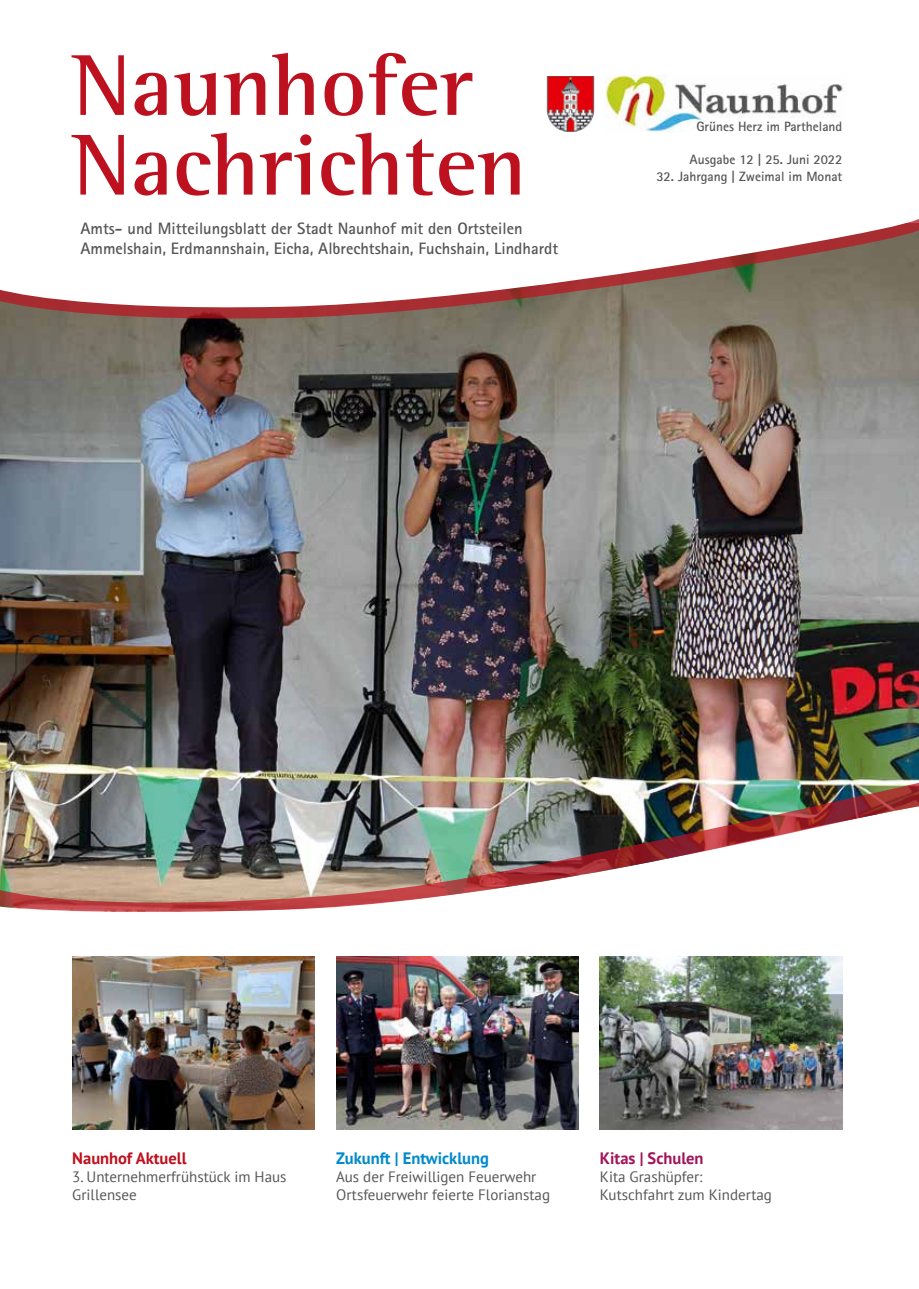
<style>
.page{position:relative;width:919px;height:1289px;background:#fff}
.page>*{position:absolute;margin:0;border:0;box-sizing:border-box;transform-origin:0 0}
.t1{font:700 88.5px/79.7px "Rotis Semi Serif Std";letter-spacing:.005em;color:#be111f}
.t2{font:700 16.5px/19.8px "Rotis Sans Serif Std";color:#565655}
.t3{font:700 16.5px "PT Sans";color:#008acb}
.t4{font:700 16.5px "PT Sans";color:#be111f}
.t5{font:700 16.5px "PT Sans";color:#a2165b}
.t6{font:15px/18px "PT Sans";color:#565655}
.t7{font:700 13.5px "Rotis Sans Serif Std";color:#565655}
</style>
<div class="page">
<img style="left:0;top:320px;width:918px;height:462px">
<svg style="left:0;top:311px;width:918px;height:9px;background:#84655a"></svg>
<svg style="left:0;top:76px;width:918px;height:235px"></svg>
<img style="left:546px;top:76px;width:48px;height:55px">
<img style="left:605px;top:74px;width:240px;height:60px">
<img style="left:0;top:782px;width:918px;height:130px">
<img style="left:72px;top:956px;width:243px;height:173px">
<img style="left:336px;top:956px;width:242px;height:173px">
<img style="left:600px;top:956px;width:242px;height:173px">
<h1 class="t1" style="left:72px;top:45px;width:455px">Naunhofer<br>Nachrichten</h1>
<p class="t2" style="left:80px;top:219px;width:479px">Amts- und Mitteilungsblatt der Stadt Naunhof mit den Ortsteilen<br>Ammelshain, Erdmannshain, Eicha, Albrechtshain, Fuchshain, Lindhardt</p>
<p class="t7" style="left:696px;top:118px;width:147px">Grünes Herz im Partheland</p>
<p class="t7" style="left:689px;top:151px;width:154px">Ausgabe 12 | 25. Juni 2022</p>
<p class="t7" style="left:656px;top:168px;width:187px">32. Jahrgang | Zweimal im Monat</p>
<p class="t4" style="left:72px;top:1147px;width:116px">Naunhof Aktuell</p>
<p class="t6" style="left:72px;top:1167px;width:216px">3. Unternehmerfrühstück im Haus<br>Grillensee</p>
<p class="t3" style="left:336px;top:1147px;width:154px">Zukunft | Entwicklung</p>
<p class="t6" style="left:336px;top:1167px;width:215px">Aus der Freiwilligen Feuerwehr<br>Ortsfeuerwehr feierte Florianstag</p>
<p class="t5" style="left:600px;top:1147px;width:105px">Kitas | Schulen</p>
<p class="t6" style="left:600px;top:1167px;width:173px">Kita Grashüpfer:<br>Kutschfahrt zum Kindertag</p>
</div>
